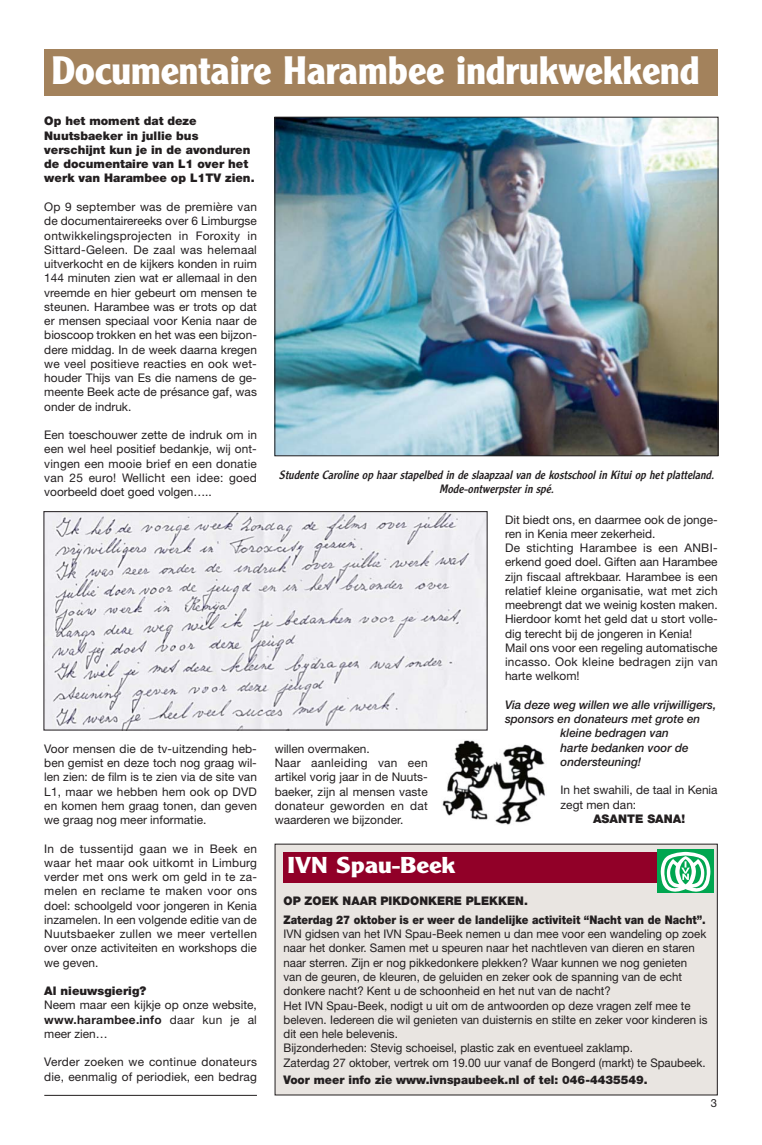
<style>
.page{position:relative;width:762px;height:1145px;background:#fff}
.page>*{position:absolute;margin:0;border:0;box-sizing:border-box;transform-origin:0 0}
.t1{font:700 38.75px "Clearface Gothic LH";color:#fff}
.t2{font:700 22.5px "Clearface Gothic LH";color:#fff;scale:1.21 1}
.t3{font:11.88px/14.2px "Helvetica Neue";color:#231f20;text-align:justify}
.t4{font:900 11.88px/14.2px "Helvetica Neue";color:#231f20}
.t5{font:italic 500 11.88px "Helvetica Neue";color:#231f20}
.t6{font:italic 11.88px/14.2px "Clearface Gothic LH";color:#231f20;text-align:center}
.t7{font:11.25px "Helvetica Neue";color:#231f20}
.s1{font-weight:700}
</style>
<div class="page">
<div style="left:44px;top:50px;width:674px;height:46px;background:#a3825c"></div>
<hr style="left:44px;top:1094px;width:213px;height:1px;background:#231f20">
<img style="left:277px;top:119px;width:439px;height:335px">
<div style="left:275px;top:117px;width:443px;height:339px;border:1px solid #231f20"></div>
<img style="left:46px;top:513px;width:439px;height:215px">
<div style="left:44px;top:511px;width:443px;height:219px;border:1px solid #231f20"></div>
<img style="left:442px;top:740px;width:103px;height:85px">
<div style="left:275px;top:844px;width:442px;height:251px;background:#e9e5e1"></div>
<div style="left:283px;top:852px;width:383px;height:31px;background:#910028"></div>
<div style="left:657px;top:849px;width:56px;height:44px;background:#00a650"></div>
<svg style="left:660px;top:851px;width:51px;height:41px"></svg>
<h1 class="t1" style="left:51px;top:57px;width:649px">Documentaire Harambee indrukwekkend</h1>
<p class="t4" style="left:44px;top:115px;width:212px">Op het moment dat deze<br>Nuutsbaeker in jullie bus verschijnt kun je in de avonduren de documentaire van L1 over het werk van Harambee op L1TV zien.</p>
<p class="t3" style="left:44px;top:201px;width:214px">Op 9 september was de première van de documentairereeks over 6 Limburgse ontwikkelingsprojecten in Foroxity in Sittard-Geleen. De zaal was helemaal uitverkocht en de kijkers konden in ruim 144 minuten zien wat er allemaal in den vreemde en hier gebeurt om mensen te steunen. Harambee was er trots op dat er mensen speciaal voor Kenia naar de bioscoop trokken en het was een bijzon&shy;dere middag. In de week daarna kregen we veel positieve reacties en ook wet&shy;houder Thijs van Es die namens de ge&shy;meente Beek acte de présance gaf, was onder de indruk.</p>
<p class="t3" style="left:44px;top:429px;width:214px">Een toeschouwer zette de indruk om in een wel heel positief bedankje, wij ont&shy;vingen een mooie brief en een donatie van 25 euro! Wellicht een idee: goed voorbeeld doet goed volgen…..</p>
<p class="t3" style="left:44px;top:742px;width:214px">Voor mensen die de tv-uitzending heb&shy;ben gemist en deze toch nog graag wil&shy;len zien: de film is te zien via de site van L1, maar we hebben hem ook op DVD en komen hem graag tonen, dan geven we graag nog meer informatie.</p>
<p class="t3" style="left:44px;top:842px;width:214px">In de tussentijd gaan we in Beek en waar het maar ook uitkomt in Limburg verder met ons werk om geld in te za&shy;melen en reclame te maken voor ons doel: schoolgeld voor jongeren in Kenia inzamelen. In een volgende editie van de Nuutsbaeker zullen we meer vertellen over onze activiteiten en workshops die we geven.</p>
<p class="t4" style="left:44px;top:984px;width:104px">Al nieuwsgierig?</p>
<p class="t3" style="left:44px;top:999px;width:214px">Neem maar een kijkje op onze website, <span class="s1">www.harambee.info</span> daar kun je al meer zien…</p>
<p class="t3" style="left:44px;top:1056px;width:214px">Verder zoeken we continue donateurs die, eenmalig of periodiek, een bedrag</p>
<p class="t6" style="left:279px;top:468px;width:439px">Studente Caroline op haar stapelbed in de slaapzaal van de kostschool in Kitui op het platteland.<br>Mode-ontwerpster in spé.</p>
<p class="t3" style="left:275px;top:742px;width:155px;text-align:left">willen overmaken.<br>Naar aanleiding van een artikel vorig jaar in de Nuuts&shy;baeker, zijn al mensen vaste donateur geworden en dat waarderen we bijzonder.</p>
<h2 class="t2" style="left:288px;top:857px;width:140px">IVN Spau-Beek</h2>
<p class="t3" style="left:505px;top:513px;width:214px;text-align:left">Dit biedt ons, en daarmee ook de jonge&shy;ren in Kenia meer zekerheid.<br>De stichting Harambee is een ANBI&shy;erkend goed doel. Giften aan Harambee zijn fiscaal aftrekbaar. Harambee is een relatief kleine organisatie, wat met zich meebrengt dat we weinig kosten maken.<br>Hierdoor komt het geld dat u stort volle&shy;dig terecht bij de jongeren in Kenia!<br>Mail ons voor een regeling automatische incasso. Ook kleine bedragen zijn van harte welkom!</p>
<p class="t5" style="left:505px;top:700px;width:213px">Via deze weg willen we alle vrijwilligers,</p>
<p class="t5" style="left:505px;top:714px;width:197px">sponsors en donateurs met grote en</p>
<p class="t5" style="left:560px;top:729px;width:110px">kleine bedragen van</p>
<p class="t5" style="left:560px;top:743px;width:130px">harte bedanken voor de</p>
<p class="t5" style="left:560px;top:757px;width:82px">ondersteuning!</p>
<p class="t3" style="left:560px;top:784px;width:158px">In het swahili, de taal in Kenia zegt men dan:</p>
<p class="t4" style="left:593px;top:812px;width:94px">ASANTE SANA!</p>
<p class="t4" style="left:283px;top:891px;width:424px;line-height:19.2px">OP ZOEK NAAR PIKDONKERE PLEKKEN.<br>Zaterdag 27 oktober is er weer de landelijke activiteit “Nacht van de Nacht”.</p>
<p class="t3" style="left:283px;top:928px;width:425px;text-align:left">IVN gidsen van het IVN Spau-Beek nemen u dan mee voor een wandeling op zoek naar het donker. Samen met u speuren naar het nachtleven van dieren en staren naar sterren. Zijn er nog pikkedonkere plekken? Waar kunnen we nog genieten van de geuren, de kleuren, de geluiden en zeker ook de spanning van de echt donkere nacht? Kent u de schoonheid en het nut van de nacht?<br>Het IVN Spau-Beek, nodigt u uit om de antwoorden op deze vragen zelf mee te beleven. Iedereen die wil genieten van duisternis en stilte en zeker voor kinderen is dit een hele belevenis.<br>Bijzonderheden: Stevig schoeisel, plastic zak en eventueel zaklamp.<br>Zaterdag 27 oktober, vertrek om 19.00 uur vanaf de Bongerd (markt) te Spaubeek.</p>
<p class="t4" style="left:283px;top:1073px;width:366px">Voor meer info zie www.ivnspaubeek.nl of tel: 046-4435549.</p>
<p class="t7" style="left:711px;top:1098px;width:8px">3</p>
</div>
